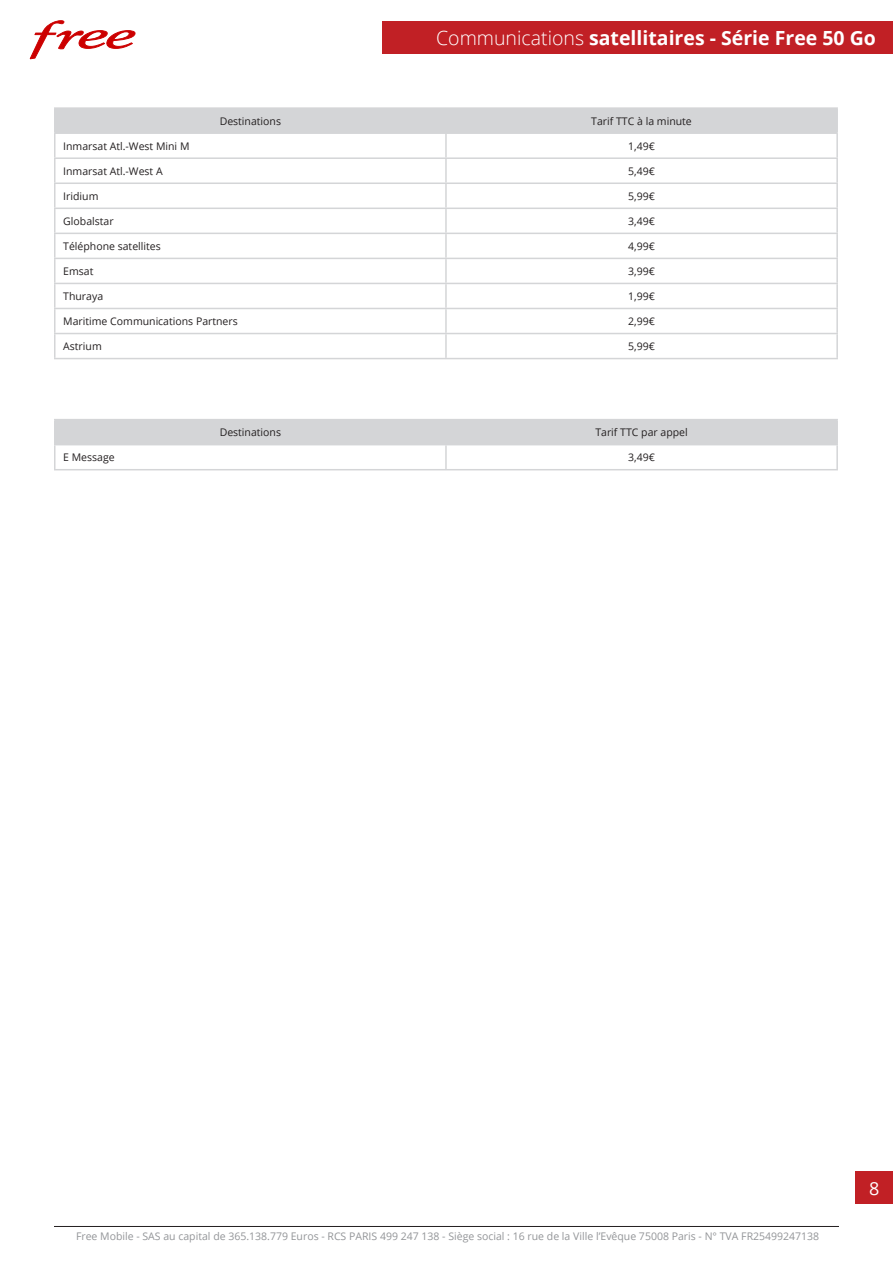
<style>
.page{position:relative;width:893px;height:1263px;background:#fff}
.page>*{position:absolute;margin:0;border:0;box-sizing:border-box;transform-origin:0 0}
.t1{font:700 19.5px "Open Sans";color:#fff}
.t2{font:18px "Open Sans";color:#fff}
.t3{font:10.5px "Open Sans";color:#231f20}
.t4{font:10.5px "Open Sans";color:#939598}
.s1{font-weight:300}
</style>
<div class="page">
<div style="left:856px;top:1171px;width:37px;height:33px;background:#c12025"></div>
<svg style="left:30px;top:20px;width:106px;height:39px"></svg>
<hr style="left:54px;top:1226px;width:785px;height:1px;background:#231f20">
<div style="left:56px;top:109px;width:780px;height:23px;background:#d4d5d7"></div>
<hr style="left:54px;top:107px;width:392px;height:2px;background:#d4d5d7">
<hr style="left:54px;top:109px;width:2px;height:23px;background:#d4d5d7">
<hr style="left:446px;top:107px;width:392px;height:2px;background:#d4d5d7">
<hr style="left:445px;top:109px;width:2px;height:23px;background:#d4d5d7">
<hr style="left:836px;top:109px;width:2px;height:23px;background:#d4d5d7">
<hr style="left:54px;top:132px;width:392px;height:2px;background:#d4d5d7">
<hr style="left:54px;top:134px;width:2px;height:23px;background:#d4d5d7">
<hr style="left:446px;top:132px;width:392px;height:2px;background:#d4d5d7">
<hr style="left:445px;top:134px;width:2px;height:23px;background:#d4d5d7">
<hr style="left:836px;top:134px;width:2px;height:23px;background:#d4d5d7">
<hr style="left:54px;top:157px;width:392px;height:2px;background:#d4d5d7">
<hr style="left:54px;top:159px;width:2px;height:23px;background:#d4d5d7">
<hr style="left:446px;top:157px;width:392px;height:2px;background:#d4d5d7">
<hr style="left:445px;top:159px;width:2px;height:23px;background:#d4d5d7">
<hr style="left:836px;top:159px;width:2px;height:23px;background:#d4d5d7">
<hr style="left:54px;top:182px;width:392px;height:2px;background:#d4d5d7">
<hr style="left:54px;top:184px;width:2px;height:24px;background:#d4d5d7">
<hr style="left:446px;top:182px;width:392px;height:2px;background:#d4d5d7">
<hr style="left:445px;top:184px;width:2px;height:24px;background:#d4d5d7">
<hr style="left:836px;top:184px;width:2px;height:24px;background:#d4d5d7">
<hr style="left:54px;top:208px;width:392px;height:1px;background:#d4d5d7">
<hr style="left:54px;top:209px;width:2px;height:24px;background:#d4d5d7">
<hr style="left:446px;top:208px;width:392px;height:1px;background:#d4d5d7">
<hr style="left:445px;top:209px;width:2px;height:24px;background:#d4d5d7">
<hr style="left:836px;top:209px;width:2px;height:24px;background:#d4d5d7">
<hr style="left:54px;top:233px;width:392px;height:1px;background:#d4d5d7">
<hr style="left:54px;top:234px;width:2px;height:24px;background:#d4d5d7">
<hr style="left:446px;top:233px;width:392px;height:1px;background:#d4d5d7">
<hr style="left:445px;top:234px;width:2px;height:24px;background:#d4d5d7">
<hr style="left:836px;top:234px;width:2px;height:24px;background:#d4d5d7">
<hr style="left:54px;top:258px;width:392px;height:1px;background:#d4d5d7">
<hr style="left:54px;top:259px;width:2px;height:24px;background:#d4d5d7">
<hr style="left:446px;top:258px;width:392px;height:1px;background:#d4d5d7">
<hr style="left:445px;top:259px;width:2px;height:24px;background:#d4d5d7">
<hr style="left:836px;top:259px;width:2px;height:24px;background:#d4d5d7">
<hr style="left:54px;top:283px;width:392px;height:1px;background:#d4d5d7">
<hr style="left:54px;top:284px;width:2px;height:24px;background:#d4d5d7">
<hr style="left:446px;top:283px;width:392px;height:1px;background:#d4d5d7">
<hr style="left:445px;top:284px;width:2px;height:24px;background:#d4d5d7">
<hr style="left:836px;top:284px;width:2px;height:24px;background:#d4d5d7">
<hr style="left:54px;top:308px;width:392px;height:1px;background:#d4d5d7">
<hr style="left:54px;top:309px;width:2px;height:24px;background:#d4d5d7">
<hr style="left:446px;top:308px;width:392px;height:1px;background:#d4d5d7">
<hr style="left:445px;top:309px;width:2px;height:24px;background:#d4d5d7">
<hr style="left:836px;top:309px;width:2px;height:24px;background:#d4d5d7">
<hr style="left:54px;top:333px;width:392px;height:1px;background:#d4d5d7">
<hr style="left:54px;top:334px;width:2px;height:24px;background:#d4d5d7">
<hr style="left:446px;top:333px;width:392px;height:1px;background:#d4d5d7">
<hr style="left:445px;top:334px;width:2px;height:24px;background:#d4d5d7">
<hr style="left:836px;top:334px;width:2px;height:24px;background:#d4d5d7">
<hr style="left:54px;top:358px;width:392px;height:1px;background:#d4d5d7">
<hr style="left:446px;top:358px;width:392px;height:1px;background:#d4d5d7">
<div style="left:56px;top:420px;width:780px;height:24px;background:#d4d5d7"></div>
<hr style="left:54px;top:419px;width:392px;height:1px;background:#d4d5d7">
<hr style="left:54px;top:420px;width:2px;height:24px;background:#d4d5d7">
<hr style="left:446px;top:419px;width:392px;height:1px;background:#d4d5d7">
<hr style="left:445px;top:420px;width:2px;height:24px;background:#d4d5d7">
<hr style="left:836px;top:420px;width:2px;height:24px;background:#d4d5d7">
<hr style="left:54px;top:444px;width:392px;height:1px;background:#d4d5d7">
<hr style="left:54px;top:445px;width:2px;height:24px;background:#d4d5d7">
<hr style="left:446px;top:444px;width:392px;height:1px;background:#d4d5d7">
<hr style="left:445px;top:445px;width:2px;height:24px;background:#d4d5d7">
<hr style="left:836px;top:445px;width:2px;height:24px;background:#d4d5d7">
<hr style="left:54px;top:469px;width:392px;height:1px;background:#d4d5d7">
<hr style="left:446px;top:469px;width:392px;height:1px;background:#d4d5d7">
<div style="left:383px;top:21px;width:510px;height:33px;background:#c12025"></div>
<p class="t1" style="left:436px;top:24px;width:441px"><span class="s1">Communications</span> satellitaires - Série Free 50 Go</p>
<p class="t3" style="left:220px;top:114px;width:63px">Destinations</p>
<p class="t3" style="left:591px;top:114px;width:102px">Tarif TTC à la minute</p>
<p class="t3" style="left:63px;top:139px;width:128px">Inmarsat Atl.-West Mini M</p>
<p class="t3" style="left:628px;top:139px;width:28px">1,49€</p>
<p class="t3" style="left:63px;top:164px;width:101px">Inmarsat Atl.-West A</p>
<p class="t3" style="left:628px;top:164px;width:28px">5,49€</p>
<p class="t3" style="left:63px;top:189px;width:37px">Iridium</p>
<p class="t3" style="left:628px;top:189px;width:28px">5,99€</p>
<p class="t3" style="left:63px;top:214px;width:52px">Globalstar</p>
<p class="t3" style="left:628px;top:214px;width:28px">3,49€</p>
<p class="t3" style="left:63px;top:239px;width:99px">Téléphone satellites</p>
<p class="t3" style="left:628px;top:239px;width:28px">4,99€</p>
<p class="t3" style="left:63px;top:264px;width:32px">Emsat</p>
<p class="t3" style="left:628px;top:264px;width:28px">3,99€</p>
<p class="t3" style="left:63px;top:289px;width:41px">Thuraya</p>
<p class="t3" style="left:628px;top:289px;width:28px">1,99€</p>
<p class="t3" style="left:63px;top:314px;width:176px">Maritime Communications Partners</p>
<p class="t3" style="left:628px;top:314px;width:28px">2,99€</p>
<p class="t3" style="left:63px;top:339px;width:40px">Astrium</p>
<p class="t3" style="left:628px;top:339px;width:28px">5,99€</p>
<p class="t3" style="left:220px;top:425px;width:63px">Destinations</p>
<p class="t3" style="left:595px;top:425px;width:94px">Tarif TTC par appel</p>
<p class="t3" style="left:63px;top:450px;width:53px">E Message</p>
<p class="t3" style="left:628px;top:450px;width:28px">3,49€</p>
<p class="t4" style="left:76px;top:1229px;width:745px">Free Mobile - SAS au capital de 365.138.779 Euros - RCS PARIS 499 247 138 - Siège social : 16 rue de la Ville l’Evêque 75008 Paris - N° TVA FR25499247138</p>
<h2 class="t2" style="left:869px;top:1176px;width:12px">8</h2>
</div>
